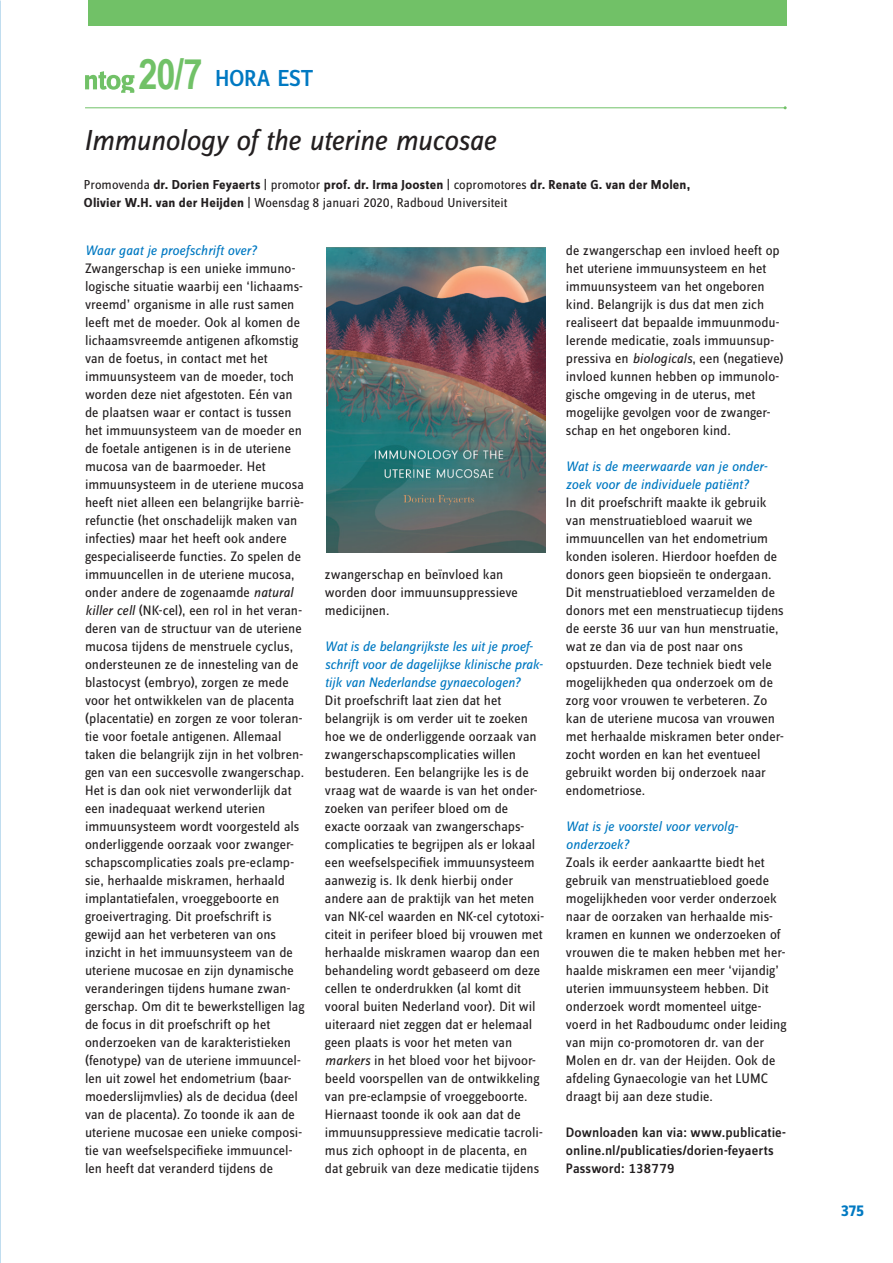
<style>
.page{position:relative;width:893px;height:1263px;background:#fff}
.page>*{position:absolute;margin:0;border:0;box-sizing:border-box;transform-origin:0 0}
.t1{font:700 42px "Arial Narrow";color:#71c167}
.t2{font:italic 30px "Zine Sans Dis";letter-spacing:-.015em;color:#231f20}
.t3{font:24px "Zine Sans Dis Medium Roman Tf SC800";color:#0079c2}
.t4{font:700 16.5px "Zine Sans Dis";color:#0079c2}
.t5{font:14.25px/18px "Zine Sans Dis";color:#231f20}
.t6{font:italic 14.25px/18px "Zine Sans Dis";letter-spacing:-.01em;color:#0079c2}
.t7{font:14.25px/18px "Zine Sans Dis Medium Roman Tf";letter-spacing:.005em;color:#231f20}
.t8{font:700 13.5px/18px "Zine Sans Dis";letter-spacing:.01em;color:#231f20}
.s1{font-weight:400}
.s2{font-style:italic}
</style>
<div class="page">
<div style="left:88px;top:0;width:699px;height:26px;background:#71c167"></div>
<svg style="left:85px;top:71px;width:49px;height:22px"></svg>
<hr style="left:85px;top:107px;width:700px;height:1px;background:#71c167">
<img style="left:326px;top:248px;width:220px;height:304px">
<h1 class="t1" style="left:139px;top:42px;width:65px">20/7</h1>
<h2 class="t2" style="left:84px;top:126px;width:413px">Immunology of the uterine mucosae</h2>
<p class="t8" style="left:84px;top:176px;width:608px"><span class="s1">Promovenda</span> dr. Dorien Feyaerts <span class="s1">| promotor</span> prof. dr. Irma Joosten <span class="s1">| copromotores</span> dr. Renate G. van der Molen,<br>Olivier W.H. van der Heijden <span class="s1">| Woensdag 8 januari 2020, Radboud Universiteit</span></p>
<p class="t6" style="left:85px;top:242px;width:173px">Waar gaat je proefschrift over?</p>
<p class="t5" style="left:85px;top:260px;width:221px">Zwangerschap is een unieke immuno&shy;logische situatie waarbij een ‘lichaams&shy;vreemd’ organisme in alle rust samen leeft met de moeder. Ook al komen de lichaamsvreemde antigenen afkomstig van de foetus, in contact met het immuunsysteem van de moeder, toch worden deze niet afgestoten. Eén van de plaatsen waar er contact is tussen het immuunsysteem van de moeder en de foetale antigenen is in de uteriene mucosa van de baarmoeder. Het immuunsysteem in de uteriene mucosa heeft niet alleen een belangrijke barriè&shy;refunctie (het onschadelijk maken van infecties) maar het heeft ook andere gespecialiseerde functies. Zo spelen de immuuncellen in de uteriene mucosa, onder andere de zogenaamde <span class="s2">natural killer cell</span> (NK-cel), een rol in het veran&shy;deren van de structuur van de uteriene mucosa tijdens de menstruele cyclus, ondersteunen ze de innesteling van de blastocyst (embryo), zorgen ze mede voor het ontwikkelen van de placenta (placentatie) en zorgen ze voor toleran&shy;tie voor foetale antigenen. Allemaal taken die belangrijk zijn in het volbren&shy;gen van een succesvolle zwangerschap.<br>Het is dan ook niet verwonderlijk dat een inadequaat werkend uterien immuunsysteem wordt voorgesteld als onderliggende oorzaak voor zwanger&shy;schapscomplicaties zoals pre-eclamp&shy;sie, herhaalde miskramen, herhaald implantatiefalen, vroeggeboorte en groeivertraging. Dit proefschrift is gewijd aan het verbeteren van ons inzicht in het immuunsysteem van de uteriene mucosae en zijn dynamische veranderingen tijdens humane zwan&shy;gerschap. Om dit te bewerkstelligen lag de focus in dit proefschrift op het onderzoeken van de karakteristieken (fenotype) van de uteriene immuuncel&shy;len uit zowel het endometrium (baar&shy;moederslijmvlies) als de decidua (deel van de placenta). Zo toonde ik aan de uteriene mucosae een unieke composi&shy;tie van weefselspecifieke immuuncel&shy;len heeft dat veranderd tijdens de</p>
<h3 class="t3" style="left:215px;top:66px;width:100px">HORA EST</h3>
<p class="t5" style="left:566px;top:242px;width:219px">de zwangerschap een invloed heeft op het uteriene immuunsysteem en het immuunsysteem van het ongeboren kind. Belangrijk is dus dat men zich realiseert dat bepaalde immuunmodu&shy;lerende medicatie, zoals immuunsup&shy;pressiva en <span class="s2">biologicals</span>, een (negatieve) invloed kunnen hebben op immunolo&shy;gische omgeving in de uterus, met mogelijke gevolgen voor de zwanger&shy;schap en het ongeboren kind.</p>
<p class="t6" style="left:566px;top:458px;width:203px">Wat is de meerwaarde van je onder&shy;zoek voor de individuele patiënt?</p>
<p class="t5" style="left:566px;top:494px;width:219px">In dit proefschrift maakte ik gebruik van menstruatiebloed waaruit we immuuncellen van het endometrium konden isoleren. Hierdoor hoefden de donors geen biopsieën te ondergaan.<br>Dit menstruatiebloed verzamelden de donors met een menstruatiecup tijdens de eerste 36 uur van hun menstruatie, wat ze dan via de post naar ons opstuurden. Deze techniek biedt vele mogelijkheden qua onderzoek om de zorg voor vrouwen te verbeteren. Zo kan de uteriene mucosa van vrouwen met herhaalde miskramen beter onder&shy;zocht worden en kan het eventueel gebruikt worden bij onderzoek naar endometriose.</p>
<p class="t6" style="left:566px;top:818px;width:174px">Wat is je voorstel voor vervolg&shy;onderzoek?</p>
<p class="t5" style="left:566px;top:854px;width:222px">Zoals ik eerder aankaartte biedt het gebruik van menstruatiebloed goede mogelijkheden voor verder onderzoek naar de oorzaken van herhaalde mis&shy;kramen en kunnen we onderzoeken of vrouwen die te maken hebben met her&shy;haalde miskramen een meer ‘vijandig’ uterien immuunsysteem hebben. Dit onderzoek wordt momenteel uitge&shy;voerd in het Radboudumc onder leiding van mijn co-promotoren dr. van der Molen en dr. van der Heijden. Ook de afdeling Gynaecologie van het LUMC draagt bij aan deze studie.</p>
<p class="t7" style="left:566px;top:1124px;width:222px">Downloaden kan via: www.publicatie&shy;online.nl/publicaties/dorien-feyaerts<br>Password: 138779</p>
<p class="t5" style="left:325px;top:566px;width:194px">zwangerschap en beïnvloed kan worden door immuunsuppressieve medicijnen.</p>
<p class="t6" style="left:325px;top:638px;width:219px">Wat is de belangrijkste les uit je proef&shy;schrift voor de dagelijkse klinische prak&shy;tijk van Nederlandse gynaecologen?</p>
<p class="t5" style="left:325px;top:692px;width:221px">Dit proefschrift laat zien dat het belangrijk is om verder uit te zoeken hoe we de onderliggende oorzaak van zwangerschapscomplicaties willen bestuderen. Een belangrijke les is de vraag wat de waarde is van het onder&shy;zoeken van perifeer bloed om de exacte oorzaak van zwangerschaps&shy;complicaties te begrijpen als er lokaal een weefselspecifiek immuunsysteem aanwezig is. Ik denk hierbij onder andere aan de praktijk van het meten van NK-cel waarden en NK-cel cytotoxi&shy;citeit in perifeer bloed bij vrouwen met herhaalde miskramen waarop dan een behandeling wordt gebaseerd om deze cellen te onderdrukken (al komt dit vooral buiten Nederland voor). Dit wil uiteraard niet zeggen dat er helemaal geen plaats is voor het meten van <span class="s2">markers</span> in het bloed voor het bijvoor&shy;beeld voorspellen van de ontwikkeling van pre-eclampsie of vroeggeboorte.<br>Hiernaast toonde ik ook aan dat de immuunsuppressieve medicatie tacroli&shy;mus zich ophoopt in de placenta, en dat gebruik van deze medicatie tijdens</p>
<p class="t4" style="left:841px;top:1202px;width:24px">375</p>
</div>
